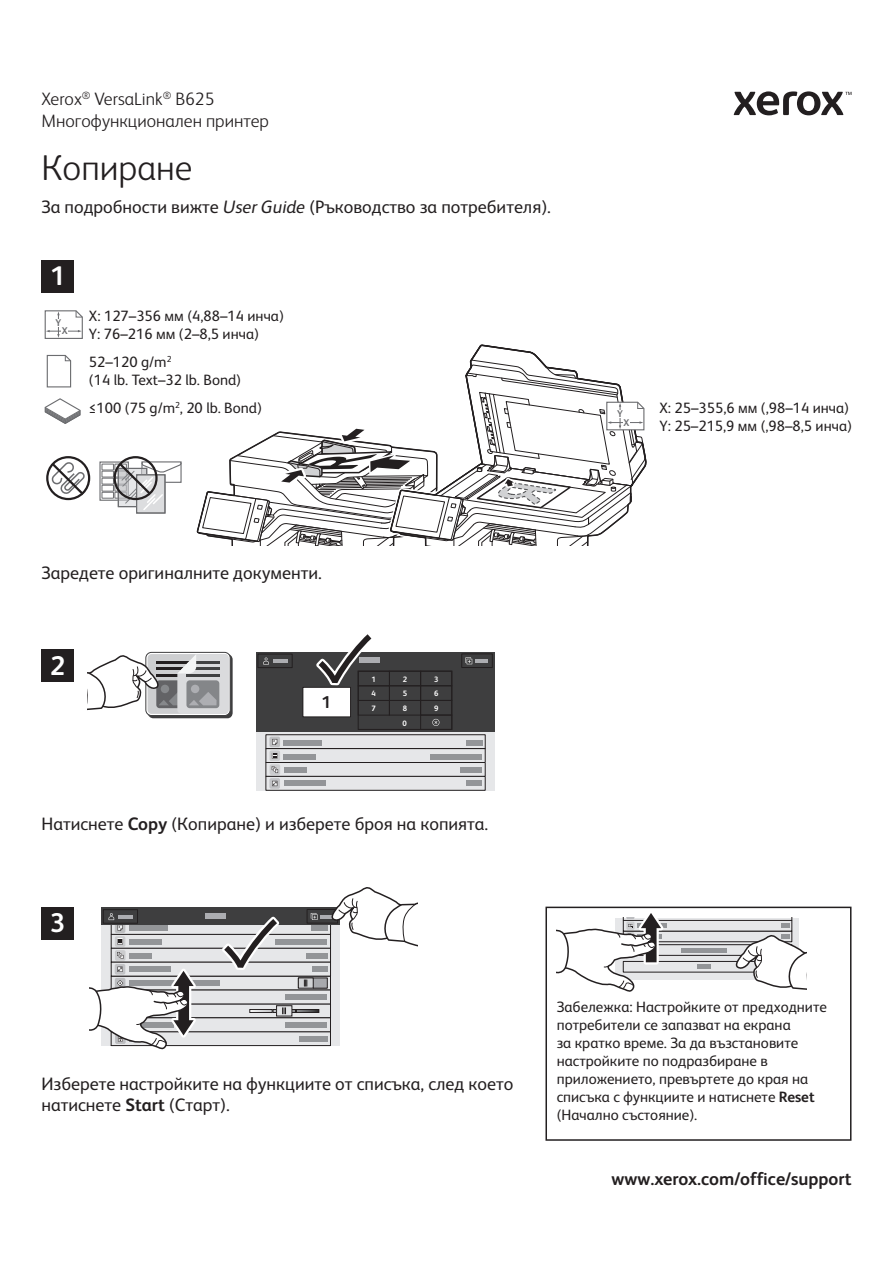
<style>
.page{position:relative;width:893px;height:1263px;background:#fff}
.page>*{position:absolute;margin:0;border:0;box-sizing:border-box;transform-origin:0 0}
.t1{font:300 36px "Xerox Sans";color:#231f20}
.t2{font:700 27px "Xerox Sans";color:#fff}
.t3{font:18px/21.6px "Xerox Sans";color:#231f20}
.t4{font:300 18px/21.6px "Xerox Sans";color:#231f20}
.t5{font:700 18px "Xerox Sans";color:#231f20}
.t6{font:700 17.25px "Xerox Sans";color:#231f20}
.t7{font:15px/18px "Xerox Sans";color:#231f20}
.t8{font:700 9.75px "Xerox Sans";color:#6c6d70}
.t9{font:700 7.8px "Xerox Sans";color:#fff}
.s1{font-style:italic}
.s2{font-weight:700}
</style>
<div class="page">
<svg style="left:734px;top:91px;width:117px;height:24px"></svg>
<div style="left:46px;top:456px;width:44px;height:44px;border:2px solid #231f20;border-radius:50%"></div>
<svg style="left:50px;top:460px;width:36px;height:37px"></svg>
<svg style="left:101px;top:463px;width:16px;height:36px"></svg>
<div style="left:99px;top:461px;width:30px;height:40px;border:1px solid #6c6d70"></div>
<div style="left:102px;top:464px;width:11px;height:6px;background:#fff"></div>
<div style="left:102px;top:464px;width:12px;height:6px;border:1px solid #6c6d70"></div>
<div style="left:115px;top:464px;width:12px;height:6px;border:1px solid #6c6d70"></div>
<div style="left:102px;top:471px;width:11px;height:6px;background:#fff"></div>
<div style="left:102px;top:471px;width:12px;height:6px;border:1px solid #6c6d70"></div>
<div style="left:102px;top:478px;width:11px;height:6px;background:#fff"></div>
<div style="left:102px;top:478px;width:12px;height:6px;border:1px solid #6c6d70"></div>
<div style="left:102px;top:485px;width:11px;height:6px;background:#fff"></div>
<div style="left:102px;top:485px;width:12px;height:6px;border:1px solid #6c6d70"></div>
<div style="left:115px;top:485px;width:12px;height:6px;border:1px solid #6c6d70"></div>
<div style="left:102px;top:492px;width:11px;height:6px;background:#fff"></div>
<div style="left:102px;top:492px;width:12px;height:6px;border:1px solid #6c6d70"></div>
<div style="left:115px;top:492px;width:12px;height:6px;border:1px solid #6c6d70"></div>
<div style="left:136px;top:474px;width:29px;height:40px;border:1px solid #6c6d70"></div>
<div style="left:136px;top:474px;width:30px;height:39px;border:1px solid #6c6d70"></div>
<div style="left:114px;top:456px;width:44px;height:44px;border:2px solid #231f20;border-radius:50%"></div>
<svg style="left:117px;top:461px;width:65px;height:51px"></svg>
<svg style="left:46px;top:354px;width:26px;height:34px"></svg>
<svg style="left:44px;top:310px;width:39px;height:29px"></svg>
<div style="left:56px;top:319px;width:5px;height:8px;background:#fff"></div>
<svg style="left:197px;top:344px;width:450px;height:202px"></svg>
<div style="left:617px;top:410px;width:6px;height:8px;background:#fff"></div>
<svg style="left:44px;top:398px;width:37px;height:26px"></svg>
<div style="left:256px;top:652px;width:238px;height:138px;background:linear-gradient(to right,#e6e7e9,#e6e7e9)"></div>
<div style="left:266px;top:735px;width:219px;height:14px;background:#e6e7e9"></div>
<div style="left:266px;top:734px;width:219px;height:15px;border:1px solid #231f20"></div>
<div style="left:266px;top:749px;width:219px;height:13px;background:#e6e7e9"></div>
<div style="left:266px;top:748px;width:219px;height:15px;border:1px solid #231f20"></div>
<div style="left:266px;top:762px;width:219px;height:14px;background:#e6e7e9"></div>
<div style="left:266px;top:762px;width:219px;height:14px;border:1px solid #231f20"></div>
<div style="left:266px;top:776px;width:219px;height:14px;background:#e6e7e9"></div>
<div style="left:266px;top:776px;width:219px;height:14px;border:1px solid #231f20"></div>
<div style="left:269px;top:737px;width:11px;height:10px;background:#bebfc1;border-radius:2px"></div>
<svg style="left:272px;top:739px;width:5px;height:6px"></svg>
<div style="left:284px;top:740px;width:38px;height:5px;background:#939598"></div>
<svg style="left:269px;top:750px;width:11px;height:11px"></svg>
<svg style="left:272px;top:753px;width:6px;height:5px"></svg>
<div style="left:284px;top:754px;width:32px;height:5px;background:#939598"></div>
<div style="left:430px;top:754px;width:52px;height:5px;background:#939598"></div>
<div style="left:466px;top:740px;width:16px;height:5px;background:#939598"></div>
<svg style="left:270px;top:764px;width:10px;height:11px"></svg>
<svg style="left:271px;top:766px;width:7px;height:7px"></svg>
<div style="left:284px;top:768px;width:22px;height:5px;background:#939598"></div>
<div style="left:461px;top:768px;width:21px;height:5px;background:#939598"></div>
<svg style="left:269px;top:778px;width:11px;height:11px"></svg>
<svg style="left:272px;top:781px;width:5px;height:5px"></svg>
<div style="left:284px;top:781px;width:42px;height:5px;background:#939598"></div>
<div style="left:467px;top:781px;width:15px;height:5px;background:#939598"></div>
<div style="left:256px;top:669px;width:238px;height:62px;background:#3e3e3f"></div>
<div style="left:303px;top:687px;width:48px;height:30px;background:#fff"></div>
<div style="left:303px;top:687px;width:48px;height:30px;border:1px solid #231f20"></div>
<div style="left:358px;top:671px;width:94px;height:59px;border:1px solid #231f20"></div>
<div style="left:358px;top:671px;width:32px;height:15px;border:1px solid #231f20"></div>
<div style="left:389px;top:671px;width:32px;height:15px;border:1px solid #231f20"></div>
<div style="left:420px;top:671px;width:32px;height:15px;border:1px solid #231f20"></div>
<div style="left:358px;top:686px;width:32px;height:15px;border:1px solid #231f20"></div>
<div style="left:389px;top:686px;width:32px;height:15px;border:1px solid #231f20"></div>
<div style="left:358px;top:700px;width:32px;height:15px;border:1px solid #231f20"></div>
<div style="left:389px;top:700px;width:32px;height:15px;border:1px solid #231f20"></div>
<svg style="left:420px;top:685px;width:32px;height:45px"></svg>
<div style="left:420px;top:700px;width:32px;height:15px;border:1px solid #231f20"></div>
<div style="left:256px;top:652px;width:238px;height:17px;background:#3e3e3f"></div>
<div style="left:359px;top:657px;width:21px;height:6px;background:#acadb1"></div>
<div style="left:462px;top:654px;width:30px;height:14px;border:1px solid #231f20"></div>
<svg style="left:465px;top:657px;width:7px;height:7px"></svg>
<hr style="left:475px;top:659px;width:12px;height:4px;background:#acadb1">
<div style="left:258px;top:654px;width:34px;height:14px;border:1px solid #231f20"></div>
<svg style="left:263px;top:657px;width:6px;height:7px"></svg>
<hr style="left:273px;top:659px;width:15px;height:4px;background:#acadb1">
<div style="left:148px;top:654px;width:85px;height:64px;background:#3e3e3f;border-radius:6px"></div>
<div style="left:145px;top:652px;width:86px;height:64px;border:1px solid #3e3e3f;border-radius:6px"></div>
<svg style="left:312px;top:634px;width:66px;height:54px"></svg>
<svg style="left:88px;top:654px;width:141px;height:63px"></svg>
<svg style="left:89px;top:887px;width:329px;height:163px"></svg>
<div style="left:545px;top:907px;width:306px;height:234px;border:2px solid #231f20"></div>
<svg style="left:557px;top:906px;width:250px;height:86px"></svg>
<div style="left:41px;top:260px;width:33px;height:33px;background:#231f20"></div>
<div style="left:41px;top:649px;width:33px;height:33px;background:#231f20"></div>
<div style="left:41px;top:907px;width:33px;height:32px;background:#231f20"></div>
<p class="t4" style="left:41px;top:87px;width:229px">Xerox<sup>®</sup> VersaLink<sup>®</sup> B625<br>Многофункционален принтер</p>
<h1 class="t1" style="left:41px;top:144px;width:152px">Копиране</h1>
<p class="t3" style="left:41px;top:198px;width:511px">За подробности вижте <span class="s1">User Guide</span> (Ръководство за потребителя).</p>
<h2 class="t2" style="left:50px;top:263px;width:17px">1</h2>
<p class="t8" style="left:55px;top:318px;width:7px">Y</p>
<p class="t8" style="left:62px;top:326px;width:7px">X</p>
<p class="t7" style="left:89px;top:308px;width:196px">X: 127–356 мм (4,88–14 инча)<br>Y: 76–216 мм (2–8,5 инча)</p>
<p class="t7" style="left:89px;top:354px;width:154px">52–120 g/m<sup>2<br></sup>(14 lb. Text–32 lb. Bond)</p>
<p class="t7" style="left:89px;top:401px;width:174px">≤100 (75 g/m<sup>2</sup>, 20 lb. Bond)</p>
<p class="t8" style="left:617px;top:409px;width:7px">Y</p>
<p class="t8" style="left:623px;top:418px;width:7px">X</p>
<p class="t7" style="left:659px;top:400px;width:194px">X: 25–355,6 мм (,98–14 инча)<br>Y: 25–215,9 мм (,98–8,5 инча)</p>
<p class="t3" style="left:41px;top:564px;width:282px">Заредете оригиналните документи.</p>
<h2 class="t2" style="left:50px;top:652px;width:17px">2</h2>
<p class="t6" style="left:322px;top:694px;width:11px">1</p>
<p class="t9" style="left:372px;top:675px;width:6px">1</p>
<p class="t9" style="left:403px;top:675px;width:6px">2</p>
<p class="t9" style="left:434px;top:675px;width:6px">3</p>
<p class="t9" style="left:372px;top:690px;width:6px">4</p>
<p class="t9" style="left:403px;top:690px;width:6px">5</p>
<p class="t9" style="left:434px;top:690px;width:6px">6</p>
<p class="t9" style="left:372px;top:704px;width:6px">7</p>
<p class="t9" style="left:403px;top:704px;width:6px">8</p>
<p class="t9" style="left:434px;top:704px;width:6px">9</p>
<p class="t9" style="left:403px;top:719px;width:6px">0</p>
<p class="t3" style="left:41px;top:815px;width:448px">Натиснете <span class="s2">Copy</span> (Копиране) и изберете броя на копията.</p>
<h2 class="t2" style="left:50px;top:910px;width:17px">3</h2>
<p class="t3" style="left:41px;top:1074px;width:473px">Изберете настройките на функциите от списъка, след което натиснете <span class="s2">Start</span> (Старт).</p>
<p class="t7" style="left:557px;top:1000px;width:272px">Забележка: Настройките от предходните потребители се запазват на екрана<br>за кратко време. За да възстановите настройките по подразбиране в приложението, превъртете до края на списъка с функциите и натиснете <span class="s2">Reset </span>(Начално състояние).</p>
<p class="t5" style="left:612px;top:1171px;width:241px">www.xerox.com/office/support</p>
</div>
